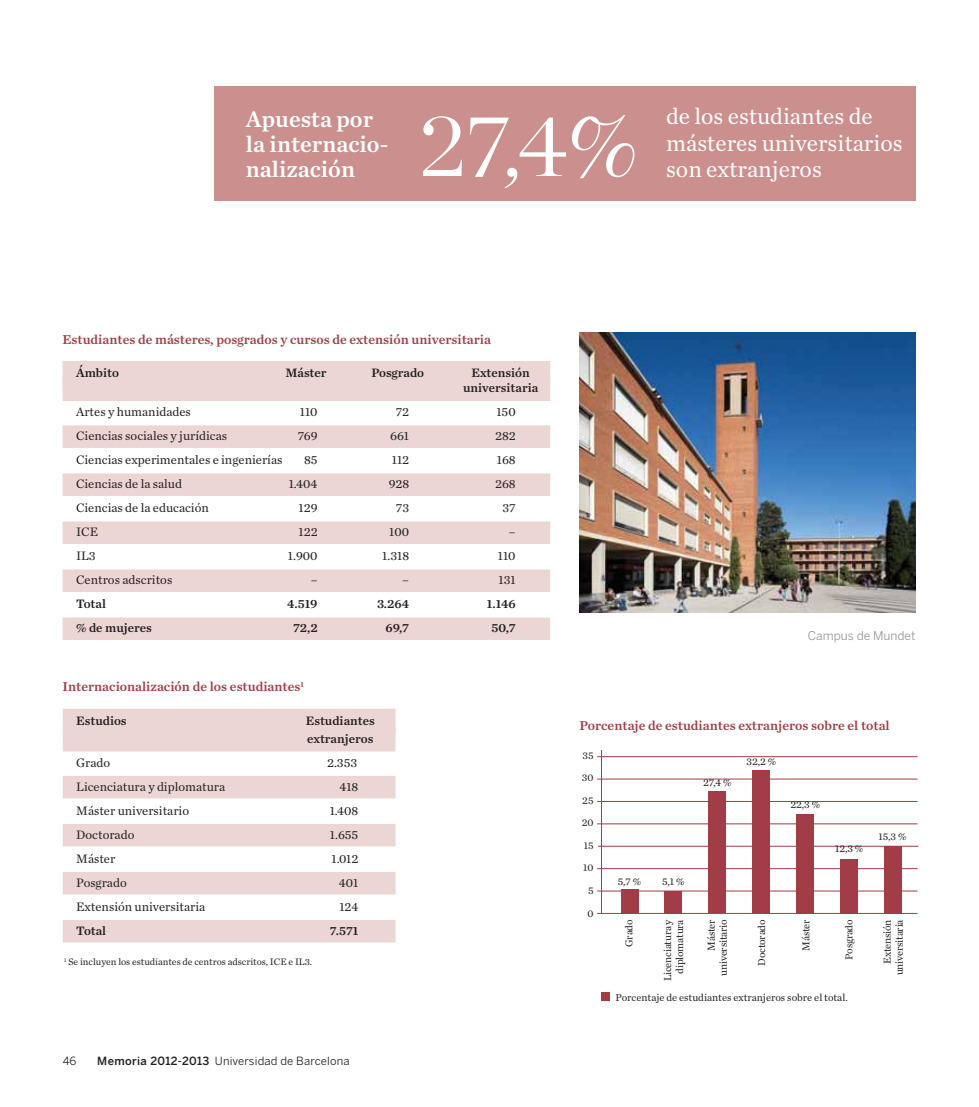
<style>
.page{position:relative;width:979px;height:1107px;background:#fff}
.page>*{position:absolute;margin:0;border:0;box-sizing:border-box;transform-origin:0 0}
.t1{font:300 88.5px "Chronicle Display";color:#fff}
.t2{font:23.4px/26.1px "Chronicle Text G1";color:#fff}
.t3{font:23.4px/25px "Chronicle Text G1 Semi";color:#fff}
.t4{font:13.5px "Chronicle Text G1 Semi";color:#a13d47}
.t5{font:12.75px "Chronicle Text G1";color:#231f20}
.t6{font:12.75px/15.3px "Chronicle Text G1 Semi";color:#231f20;text-align:center}
.t7{font:12px "Benton Sans";color:#939598}
.t8{font:11.25px "Benton Sans";letter-spacing:.015em;color:#231f20}
.t9{font:10.5px/12px "Chronicle Text G1";letter-spacing:-.02em;color:#231f20;text-align:right}
.t10{font:10.5px/22.5px "Chronicle Text G1";color:#231f20;text-align:center}
.t11{font:9.75px "Chronicle Text G1";color:#231f20}
.s1{font-weight:500}
</style>
<div class="page">
<div style="left:63px;top:361px;width:487px;height:25px;background:#ebd6d3"></div>
<div style="left:63px;top:376px;width:487px;height:25px;background:#ebd6d3"></div>
<div style="left:63px;top:425px;width:487px;height:23px;background:#ebd6d3"></div>
<div style="left:63px;top:473px;width:487px;height:23px;background:#ebd6d3"></div>
<div style="left:63px;top:521px;width:487px;height:23px;background:#ebd6d3"></div>
<div style="left:63px;top:569px;width:487px;height:23px;background:#ebd6d3"></div>
<div style="left:63px;top:617px;width:487px;height:23px;background:#ebd6d3"></div>
<div style="left:214px;top:86px;width:701px;height:114px;background:#cb908e"></div>
<img style="left:579px;top:333px;width:336px;height:279px">
<div style="left:63px;top:708px;width:332px;height:25px;background:#ebd6d3"></div>
<div style="left:63px;top:726px;width:332px;height:25px;background:#ebd6d3"></div>
<div style="left:63px;top:776px;width:332px;height:22px;background:#ebd6d3"></div>
<div style="left:63px;top:824px;width:332px;height:22px;background:#ebd6d3"></div>
<div style="left:63px;top:872px;width:332px;height:22px;background:#ebd6d3"></div>
<div style="left:63px;top:920px;width:332px;height:22px;background:#ebd6d3"></div>
<hr style="left:601px;top:750px;width:1px;height:163px;background:#a13d47">
<div style="left:601px;top:992px;width:9px;height:8px;background:#a13d47"></div>
<div style="left:621px;top:889px;width:17px;height:24px;background:#a13d47"></div>
<div style="left:665px;top:891px;width:17px;height:22px;background:#a13d47"></div>
<div style="left:709px;top:791px;width:17px;height:122px;background:#a13d47"></div>
<div style="left:753px;top:770px;width:17px;height:143px;background:#a13d47"></div>
<div style="left:797px;top:814px;width:17px;height:99px;background:#a13d47"></div>
<div style="left:884px;top:846px;width:17px;height:67px;background:#a13d47"></div>
<div style="left:840px;top:858px;width:18px;height:55px;background:#a13d47"></div>
<hr style="left:597px;top:890px;width:320px;height:1px;background:#a13d47">
<hr style="left:597px;top:868px;width:320px;height:1px;background:#a13d47">
<hr style="left:598px;top:846px;width:320px;height:1px;background:#a13d47">
<hr style="left:597px;top:823px;width:320px;height:1px;background:#a13d47">
<hr style="left:597px;top:801px;width:320px;height:1px;background:#a13d47">
<hr style="left:597px;top:778px;width:320px;height:1px;background:#a13d47">
<hr style="left:597px;top:756px;width:320px;height:1px;background:#a13d47">
<hr style="left:597px;top:913px;width:320px;height:1px;background:#a13d47">
<h2 class="t3" style="left:246px;top:109px;width:144px">Apuesta por la internacio&shy;nalización</h2>
<h2 class="t2" style="left:666px;top:106px;width:238px">de los estudiantes de másteres universitarios</h2>
<h1 class="t1" style="left:419px;top:105px;width:222px">27,4%</h1>
<h2 class="t2" style="left:666px;top:158px;width:157px">son extranjeros</h2>
<p class="t4" style="left:62px;top:334px;width:430px">Estudiantes de másteres, posgrados y cursos de extensión universitaria</p>
<p class="t6" style="left:76px;top:366px;width:44px">Ámbito</p>
<p class="t6" style="left:285px;top:366px;width:43px">Máster</p>
<p class="t6" style="left:371px;top:366px;width:54px">Posgrado</p>
<p class="t6" style="left:463px;top:366px;width:77px">Extensión universitaria</p>
<p class="t5" style="left:76px;top:407px;width:116px">Artes y humanidades</p>
<p class="t5" style="left:300px;top:407px;width:19px">110</p>
<p class="t5" style="left:396px;top:407px;width:15px">72</p>
<p class="t5" style="left:496px;top:407px;width:21px">150</p>
<p class="t5" style="left:76px;top:431px;width:153px">Ciencias sociales y jurídicas</p>
<p class="t5" style="left:298px;top:431px;width:21px">769</p>
<p class="t5" style="left:390px;top:431px;width:21px">661</p>
<p class="t5" style="left:495px;top:431px;width:22px">282</p>
<p class="t5" style="left:76px;top:455px;width:208px">Ciencias experimentales e ingenierías</p>
<p class="t5" style="left:304px;top:455px;width:15px">85</p>
<p class="t5" style="left:392px;top:455px;width:19px">112</p>
<p class="t5" style="left:497px;top:455px;width:20px">168</p>
<p class="t5" style="left:76px;top:479px;width:108px">Ciencias de la salud</p>
<p class="t5" style="left:289px;top:479px;width:30px">1.404</p>
<p class="t5" style="left:389px;top:479px;width:22px">928</p>
<p class="t5" style="left:495px;top:479px;width:22px">268</p>
<p class="t5" style="left:76px;top:503px;width:134px">Ciencias de la educación</p>
<p class="t5" style="left:298px;top:503px;width:21px">129</p>
<p class="t5" style="left:396px;top:503px;width:15px">73</p>
<p class="t5" style="left:502px;top:503px;width:15px">37</p>
<p class="t5" style="left:76px;top:527px;width:24px">ICE</p>
<p class="t5" style="left:298px;top:527px;width:21px">122</p>
<p class="t5" style="left:389px;top:527px;width:21px">100</p>
<p class="t5" style="left:509px;top:527px;width:8px">–</p>
<p class="t5" style="left:76px;top:551px;width:21px">IL3</p>
<p class="t5" style="left:288px;top:551px;width:31px">1.900</p>
<p class="t5" style="left:382px;top:551px;width:28px">1.318</p>
<p class="t5" style="left:498px;top:551px;width:19px">110</p>
<p class="t5" style="left:76px;top:575px;width:98px">Centros adscritos</p>
<p class="t5" style="left:311px;top:575px;width:8px">–</p>
<p class="t5" style="left:402px;top:575px;width:8px">–</p>
<p class="t5" style="left:498px;top:575px;width:19px">131</p>
<p class="t6" style="left:76px;top:598px;width:31px">Total</p>
<p class="t6" style="left:287px;top:598px;width:32px">4.519</p>
<p class="t6" style="left:377px;top:598px;width:34px">3.264</p>
<p class="t6" style="left:487px;top:598px;width:30px">1.146</p>
<p class="t6" style="left:76px;top:622px;width:77px">% de mujeres</p>
<p class="t6" style="left:293px;top:622px;width:26px">72,2</p>
<p class="t6" style="left:385px;top:622px;width:25px">69,7</p>
<p class="t6" style="left:491px;top:622px;width:26px">50,7</p>
<p class="t4" style="left:62px;top:681px;width:243px">Internacionalización de los estudiantes<sup>1</sup></p>
<p class="t6" style="left:76px;top:714px;width:52px">Estudios</p>
<p class="t6" style="left:306px;top:713px;width:70px;line-height:18px;text-align:left">Estudiantes extranjeros</p>
<p class="t5" style="left:76px;top:757px;width:36px">Grado</p>
<p class="t5" style="left:327px;top:757px;width:32px">2.353</p>
<p class="t5" style="left:76px;top:781px;width:151px">Licenciatura y diplomatura</p>
<p class="t5" style="left:339px;top:781px;width:20px">418</p>
<p class="t5" style="left:76px;top:805px;width:114px">Máster universitario</p>
<p class="t5" style="left:330px;top:805px;width:30px">1.408</p>
<p class="t5" style="left:76px;top:829px;width:60px">Doctorado</p>
<p class="t5" style="left:330px;top:829px;width:30px">1.655</p>
<p class="t5" style="left:76px;top:853px;width:41px">Máster</p>
<p class="t5" style="left:331px;top:853px;width:28px">1.012</p>
<p class="t5" style="left:76px;top:877px;width:52px">Posgrado</p>
<p class="t5" style="left:339px;top:877px;width:21px">401</p>
<p class="t5" style="left:76px;top:901px;width:131px">Extensión universitaria</p>
<p class="t5" style="left:339px;top:901px;width:20px">124</p>
<p class="t6" style="left:76px;top:924px;width:31px">Total</p>
<p class="t6" style="left:330px;top:924px;width:30px">7.571</p>
<p class="t11" style="left:64px;top:958px;width:249px"><sup>1</sup> Se incluyen los estudiantes de centros adscritos, ICE e IL3.</p>
<p class="t8" style="left:63px;top:1055px;width:15px">46</p>
<p class="t8" style="left:97px;top:1055px;width:254px"><span class="s1">Memoria 2012-2013</span> Universidad de Barcelona</p>
<p class="t7" style="left:808px;top:629px;width:109px">Campus de Mundet</p>
<p class="t4" style="left:579px;top:720px;width:312px">Porcentaje de estudiantes extranjeros sobre el total</p>
<p class="t10" style="left:582px;top:745px;width:13px">35<br>30<br>25<br>20<br>15<br>10<br>5<br>0</p>
<p class="t9" style="left:624px;top:946px;width:29px;rotate:-90deg">Grado</p>
<p class="t9" style="left:662px;top:981px;width:63px;rotate:-90deg">Licenciatura y diplomatura</p>
<p class="t9" style="left:844px;top:959px;width:42px;rotate:-90deg">Posgrado</p>
<p class="t9" style="left:882px;top:975px;width:57px;rotate:-90deg">Extensión universitaria</p>
<p class="t9" style="left:746px;top:756px;width:31px">32,2 %</p>
<p class="t9" style="left:703px;top:777px;width:30px">27,4 %</p>
<p class="t9" style="left:790px;top:799px;width:31px">22,3 %</p>
<p class="t9" style="left:878px;top:831px;width:30px">15,3 %</p>
<p class="t9" style="left:835px;top:843px;width:30px">12,3 %</p>
<p class="t9" style="left:618px;top:876px;width:25px">5,7 %</p>
<p class="t9" style="left:662px;top:876px;width:24px">5,1 %</p>
<p class="t9" style="left:706px;top:975px;width:58px;rotate:-90deg">Máster universitario</p>
<p class="t9" style="left:756px;top:965px;width:48px;rotate:-90deg">Doctorado</p>
<p class="t9" style="left:801px;top:950px;width:33px;rotate:-90deg">Máster</p>
<p class="t10" style="left:615px;top:987px;width:234px">Porcentaje de estudiantes extranjeros sobre el total.</p>
</div>
